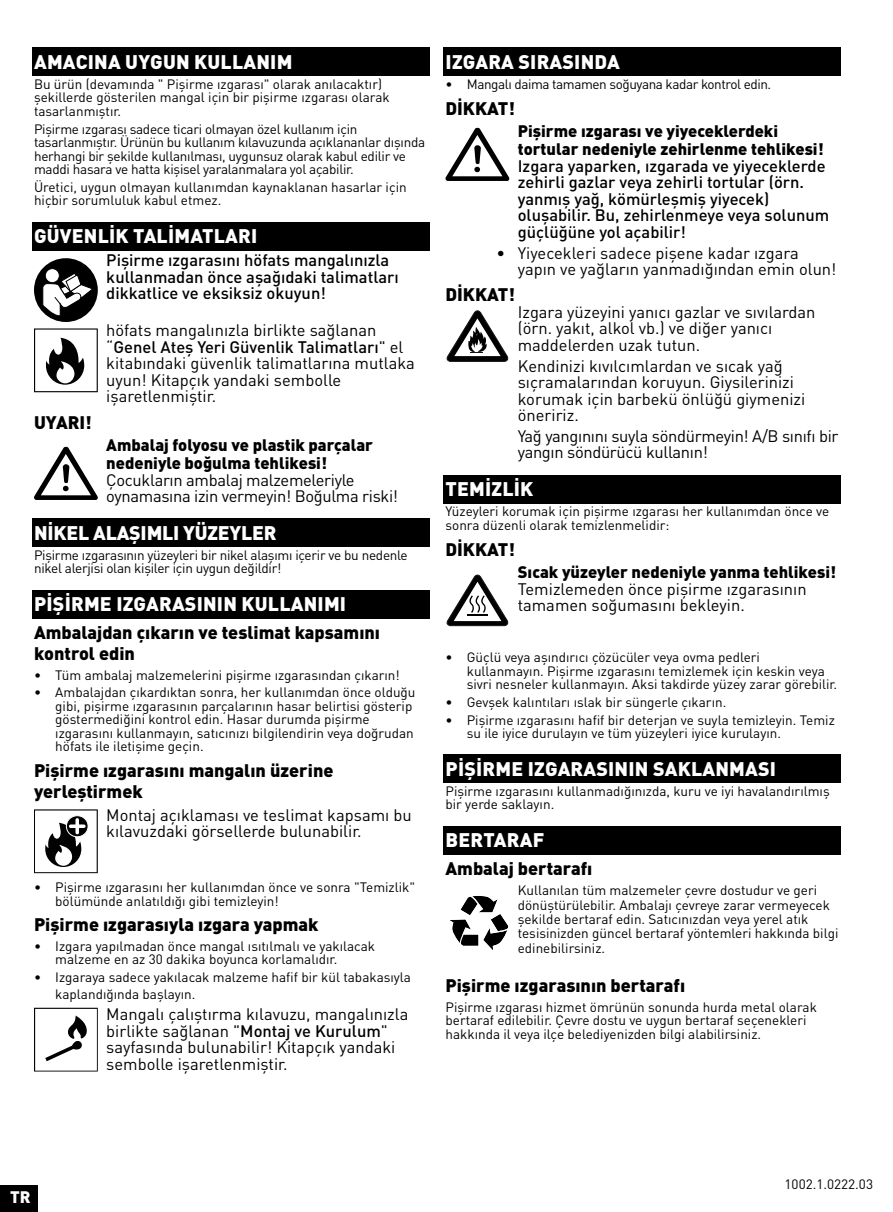
<style>
.page{position:relative;width:893px;height:1212px;background:#fff}
.page>*{position:absolute;margin:0;border:0;box-sizing:border-box;transform-origin:0 0}
.t1{font:900 19.5px "DIN Pro";letter-spacing:.01em;color:#fff}
.t2{font:900 19.5px "DIN Pro";letter-spacing:-.01em;color:#fff}
.t3{font:900 18px/21px "DIN Pro";color:#000}
.t4{font:16.5px/16.5px "DIN Pro";color:#000}
.t5{font:500 16.5px/16.5px "DIN Pro";color:#000}
.t6{font:900 16.5px/18px "DIN Pro";color:#000}
.t7{font:16.5px/16.5px "DIN Pro";letter-spacing:-.02em;color:#000}
.t8{font:900 16.5px "DIN Pro";color:#fff}
.t9{font:13.5px/13.5px "DIN Pro";color:#000}
.t10{font:13.5px/13.5px "DIN Pro";letter-spacing:-.02em;color:#000}
.t11{font:13.5px "DIN Pro";letter-spacing:-.03em;color:#000}
.s1{font-weight:500}
</style>
<div class="page">
<div style="left:0;top:1185px;width:38px;height:27px;background:#000"></div>
<div style="left:32px;top:48px;width:398px;height:28px;background:#000"></div>
<div style="left:32px;top:222px;width:398px;height:28px;background:#000"></div>
<div style="left:32px;top:519px;width:398px;height:28px;background:#000"></div>
<div style="left:32px;top:590px;width:398px;height:28px;background:#000"></div>
<div style="left:443px;top:48px;width:398px;height:28px;background:#000"></div>
<div style="left:443px;top:475px;width:398px;height:28px;background:#000"></div>
<div style="left:443px;top:755px;width:398px;height:28px;background:#000"></div>
<div style="left:443px;top:826px;width:398px;height:28px;background:#000"></div>
<div style="left:34px;top:258px;width:64px;height:64px;background:#000;border-radius:50%"></div>
<div style="left:45px;top:269px;width:14px;height:14px;background:#fff;border-radius:50%"></div>
<div style="left:45px;top:268px;width:15px;height:15px;border:1px solid #000;border-radius:50%"></div>
<svg style="left:42px;top:272px;width:52px;height:45px"></svg>
<svg style="left:34px;top:328px;width:64px;height:64px"></svg>
<svg style="left:34px;top:447px;width:64px;height:53px"></svg>
<svg style="left:34px;top:809px;width:64px;height:64px"></svg>
<svg style="left:66px;top:816px;width:22px;height:21px"></svg>
<div style="left:66px;top:815px;width:22px;height:22px;border:1px solid #fff;border-radius:50%"></div>
<svg style="left:71px;top:824px;width:13px;height:4px"></svg>
<svg style="left:75px;top:820px;width:4px;height:13px"></svg>
<svg style="left:34px;top:1008px;width:64px;height:63px"></svg>
<svg style="left:445px;top:128px;width:64px;height:53px"></svg>
<svg style="left:446px;top:311px;width:62px;height:51px"></svg>
<svg style="left:446px;top:575px;width:62px;height:51px"></svg>
<hr style="left:467px;top:614px;width:21px;height:2px;background:#000">
<svg style="left:450px;top:896px;width:58px;height:54px"></svg>
<h1 class="t1" style="left:34px;top:49px;width:260px">AMACINA UYGUN KULLANIM</h1>
<p class="t9" style="left:34px;top:77px;width:357px">Bu ürün (devamında " Pişirme ızgarası" olarak anılacaktır) şekillerde gösterilen mangal için bir pişirme ızgarası olarak tasarlanmıştır.</p>
<p class="t10" style="left:34px;top:121px;width:393px">Pişirme ızgarası sadece ticari olmayan özel kullanım için tasarlanmıştır. Ürünün bu kullanım kılavuzunda açıklananlar dışında herhangi bir şekilde kullanılması, uygunsuz olarak kabul edilir ve maddi hasara ve hatta kişisel yaralanmalara yol açabilir.</p>
<p class="t9" style="left:34px;top:180px;width:374px">Üretici, uygun olmayan kullanımdan kaynaklanan hasarlar için hiçbir sorumluluk kabul etmez.</p>
<h1 class="t1" style="left:34px;top:223px;width:225px">GÜVENLIK TALIMATLARI</h1>
<p class="t5" style="left:106px;top:251px;width:294px">Pişirme ızgarasını höfats mangalınızla kullanmadan önce aşağıdaki talimatları dikkatlice ve eksiksiz okuyun!</p>
<p class="t4" style="left:106px;top:322px;width:310px">höfats mangalınızla birlikte sağlanan “<span class="s1">Genel Ateş Yeri Güvenlik Talimatları</span>" el kitabındaki güvenlik talimatlarına mutlaka uyun! Kitapçık yandaki sembolle işaretlenmiştir.</p>
<h2 class="t3" style="left:34px;top:411px;width:59px">UYARI!</h2>
<p class="t6" style="left:106px;top:435px;width:268px">Ambalaj folyosu ve plastik parçalar nedeniyle boğulma tehlikesi!</p>
<p class="t7" style="left:106px;top:471px;width:293px">Çocukların ambalaj malzemeleriyle oynamasına izin vermeyin! Boğulma riski!</p>
<h1 class="t2" style="left:34px;top:520px;width:244px">NIKEL ALAŞIMLI YÜZEYLER</h1>
<p class="t10" style="left:34px;top:548px;width:375px">Pişirme ızgarasının yüzeyleri bir nikel alaşımı içerir ve bu nedenle nikel alerjisi olan kişiler için uygun değildir!</p>
<h1 class="t1" style="left:34px;top:591px;width:314px">PIŞIRME IZGARASININ KULLANIMI</h1>
<h2 class="t3" style="left:34px;top:621px;width:348px">Ambalajdan çıkarın ve teslimat kapsamını kontrol edin</h2>
<p class="t9" style="left:34px;top:667px;width:367px">• Tüm ambalaj malzemelerini pişirme ızgarasından çıkarın!</p>
<p class="t9" style="left:55px;top:685px;width:362px;text-indent:-21px">• Ambalajdan çıkardıktan sonra, her kullanımdan önce olduğu gibi, pişirme ızgarasının parçalarının hasar belirtisi gösterip göstermediğini kontrol edin. Hasar durumda pişirme ızgarasını kullanmayın, satıcınızı bilgilendirin veya doğrudan höfats ile iletişime geçin.</p>
<h2 class="t3" style="left:34px;top:759px;width:301px">Pişirme ızgarasını mangalın üzerine yerleştirmek</h2>
<p class="t4" style="left:106px;top:806px;width:307px">Montaj açıklaması ve teslimat kapsamı bu kılavuzdaki görsellerde bulunabilir.</p>
<p class="t9" style="left:55px;top:880px;width:361px;text-indent:-21px">• Pişirme ızgarasını her kullanımdan önce ve sonra "Temizlik" bölümünde anlatıldığı gibi temizleyin!</p>
<h2 class="t3" style="left:34px;top:913px;width:286px">Pişirme ızgarasıyla ızgara yapmak</h2>
<p class="t9" style="left:55px;top:938px;width:321px;text-indent:-21px">• Izgara yapılmadan önce mangal ısıtılmalı ve yakılacak malzeme en az 30 dakika boyunca korlamalıdır.</p>
<p class="t9" style="left:55px;top:968px;width:357px;line-height:17.2px;text-indent:-21px">• Izgaraya sadece yakılacak malzeme hafif bir kül tabakasıyla kaplandığında başlayın.</p>
<p class="t4" style="left:106px;top:1005px;width:304px">Mangalı çalıştırma kılavuzu, mangalınızla birlikte sağlanan "<span class="s1">Montaj ve Kurulum</span>" sayfasında bulunabilir! Kitapçık yandaki sembolle işaretlenmiştir.</p>
<h1 class="t1" style="left:446px;top:49px;width:176px">IZGARA SIRASINDA</h1>
<p class="t11" style="left:445px;top:75px;width:327px">• Mangalı daima tamamen soğuyana kadar kontrol edin.</p>
<h2 class="t3" style="left:445px;top:97px;width:71px">DİKKAT!</h2>
<p class="t6" style="left:518px;top:122px;width:307px">Pişirme ızgarası ve yiyeceklerdeki tortular nedeniyle zehirlenme tehlikesi!</p>
<p class="t5" style="left:518px;top:157px;width:313px">Izgara yaparken, ızgarada ve yiyeceklerde zehirli gazlar veya zehirli tortular (örn. yanmış yağ, kömürleşmiş yiyecek) oluşabilir. Bu, zehirlenmeye veya solunum güçlüğüne yol açabilir!</p>
<p class="t4" style="left:518px;top:244px;width:320px;text-indent:-21px">• Yiyecekleri sadece pişene kadar ızgara yapın ve yağların yanmadığından emin olun!</p>
<h2 class="t3" style="left:445px;top:284px;width:71px">DİKKAT!</h2>
<p class="t4" style="left:518px;top:303px;width:299px">Izgara yüzeyini yanıcı gazlar ve sıvılardan (örn. yakıt, alkol vb.) ve diğer yanıcı maddelerden uzak tutun.</p>
<p class="t4" style="left:518px;top:357px;width:289px">Kendinizi kıvılcımlardan ve sıcak yağ sıçramalarından koruyun. Giysilerinizi korumak için barbekü önlüğü giymenizi öneririz.</p>
<p class="t7" style="left:518px;top:427px;width:322px">Yağ yangınını suyla söndürmeyin! A/B sınıfı bir yangın söndürücü kullanın!</p>
<h1 class="t1" style="left:446px;top:476px;width:89px">TEMIZLIK</h1>
<p class="t9" style="left:445px;top:504px;width:385px">Yüzeyleri korumak için pişirme ızgarası her kullanımdan önce ve sonra düzenli olarak temizlenmelidir:</p>
<h2 class="t3" style="left:445px;top:538px;width:71px">DİKKAT!</h2>
<p class="t6" style="left:518px;top:563px;width:320px">Sıcak yüzeyler nedeniyle yanma tehlikesi!</p>
<p class="t4" style="left:518px;top:580px;width:290px">Temizlemeden önce pişirme ızgarasının tamamen soğumasını bekleyin.</p>
<p class="t9" style="left:467px;top:650px;width:372px;text-indent:-21px">• Güçlü veya aşındırıcı çözücüler veya ovma pedleri kullanmayın. Pişirme ızgarasını temizlemek için keskin veya sivri nesneler kullanmayın. Aksi takdirde yüzey zarar görebilir.</p>
<p class="t9" style="left:445px;top:695px;width:282px">• Gevşek kalıntıları ıslak bir süngerle çıkarın.</p>
<p class="t9" style="left:467px;top:712px;width:370px;text-indent:-21px">• Pişirme ızgarasını hafif bir deterjan ve suyla temizleyin. Temiz su ile iyice durulayın ve tüm yüzeyleri iyice kurulayın.</p>
<h1 class="t1" style="left:446px;top:756px;width:332px">PIŞIRME IZGARASININ SAKLANMASI</h1>
<p class="t9" style="left:445px;top:784px;width:386px">Pişirme ızgarasını kullanmadığınızda, kuru ve iyi havalandırılmış bir yerde saklayın.</p>
<h1 class="t1" style="left:446px;top:827px;width:100px">BERTARAF</h1>
<h2 class="t3" style="left:445px;top:857px;width:148px">Ambalaj bertarafı</h2>
<p class="t9" style="left:518px;top:883px;width:322px;line-height:14.2px">Kullanılan tüm malzemeler çevre dostudur ve geri dönüştürülebilir. Ambalajı çevreye zarar vermeyecek şekilde bertaraf edin. Satıcınızdan veya yerel atık tesisinizden güncel bertaraf yöntemleri hakkında bilgi edinebilirsiniz.</p>
<h2 class="t3" style="left:445px;top:974px;width:241px">Pişirme ızgarasının bertarafı</h2>
<p class="t9" style="left:445px;top:1000px;width:373px">Pişirme ızgarası hizmet ömrünün sonunda hurda metal olarak bertaraf edilebilir. Çevre dostu ve uygun bertaraf seçenekleri hakkında il veya ilçe belediyenizden bilgi alabilirsiniz.</p>
<p class="t8" style="left:10px;top:1186px;width:22px">TR</p>
<p class="t9" style="left:785px;top:1176px;width:90px">1002.1.0222.03</p>
</div>
